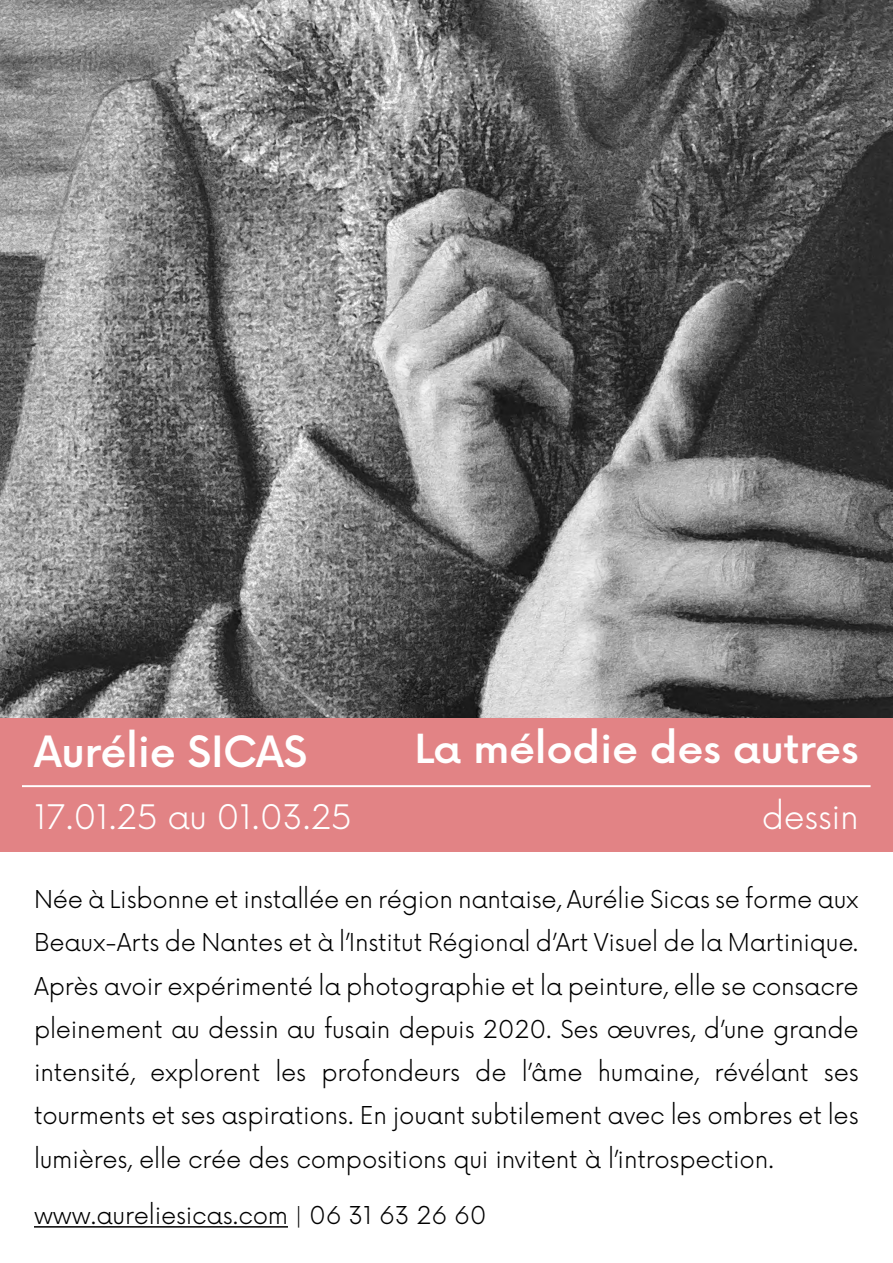
<style>
.page{position:relative;width:893px;height:1263px;background:#fff}
.page>*{position:absolute;margin:0;border:0;box-sizing:border-box;transform-origin:0 0}
.t1{font:500 42px "Now";letter-spacing:-.01em;color:#fff}
.t2{font:500 39px "Now";letter-spacing:-.01em;color:#fff;scale:1.08 1}
.t3{font:300 33px "Now";letter-spacing:-.01em;color:#fff}
.t4{font:300 24px/43.3px "Now";letter-spacing:-.01em;color:#000;text-align:justify}
</style>
<div class="page">
<hr style="left:34px;top:1226px;width:254px;height:1px;background:#000">
<img style="left:0;top:0;width:893px;height:719px">
<div style="left:0;top:719px;width:893px;height:133px;background:#e28385"></div>
<hr style="left:22px;top:785px;width:849px;height:2px;background:#fff">
<h1 class="t1" style="left:34px;top:719px;width:275px">Aurélie SICAS</h1>
<h3 class="t3" style="left:34px;top:790px;width:320px">17.01.25 au 01.03.25</h3>
<h2 class="t2" style="left:414px;top:719px;width:413px">La mélodie des autres</h2>
<h3 class="t3" style="left:762px;top:790px;width:99px">dessin</h3>
<p class="t4" style="left:34px;top:876px;width:826px">Née à Lisbonne et installée en région nantaise, Aurélie Sicas se forme aux Beaux-Arts de Nantes et à l’Institut Régional d’Art Visuel de la Martinique.<br>Après avoir expérimenté la photographie et la peinture, elle se consacre pleinement au dessin au fusain depuis 2020. Ses œuvres, d’une grande intensité, explorent les profondeurs de l’âme humaine, révélant ses tourments et ses aspirations. En jouant subtilement avec les ombres et les lumières, elle crée des compositions qui invitent à l’introspection.</p>
<p class="t4" style="left:34px;top:1192px;width:454px">www.aureliesicas.com | 06 31 63 26 60</p>
</div>
